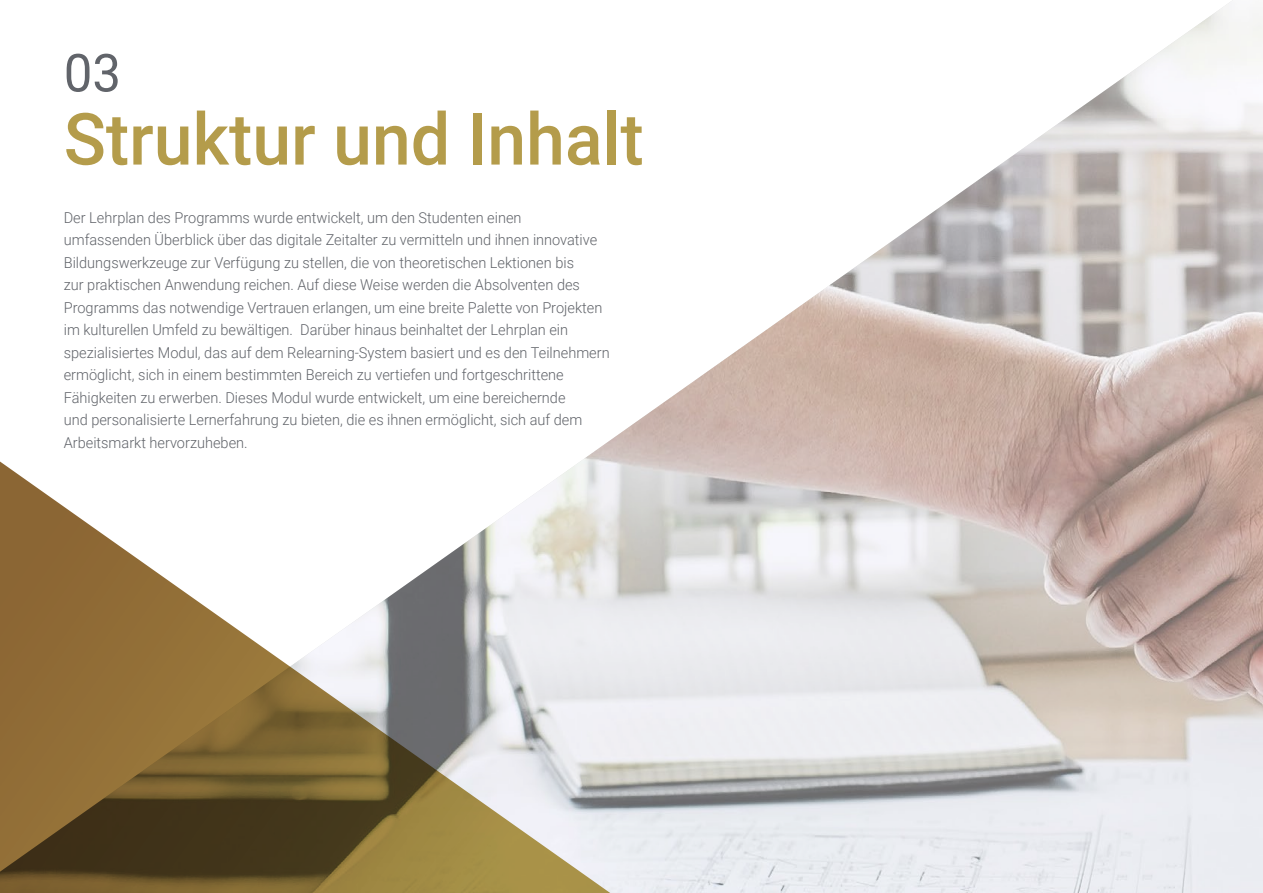
<style>
.page{position:relative;width:1263px;height:893px;background:#fff}
.page>*{position:absolute;margin:0;border:0;box-sizing:border-box;transform-origin:0 0}
.t1{font:500 72px "Roboto";color:#b49c4b}
.t2{font:52.5px "Roboto";color:#61646a}
.t3{font:300 15px/22.5px "Roboto";color:#61646a}
</style>
<div class="page">
<img style="left:602px;top:0;width:661px;height:893px">
<svg style="left:0;top:446px;width:640px;height:447px"></svg>
<h2 class="t2" style="left:64px;top:36px;width:59px">03</h2>
<h1 class="t1" style="left:64px;top:89px;width:581px">Struktur und Inhalt</h1>
<p class="t3" style="left:64px;top:205px;width:547px">Der Lehrplan des Programms wurde entwickelt, um den Studenten einen umfassenden Überblick über das digitale Zeitalter zu vermitteln und ihnen innovative Bildungswerkzeuge zur Verfügung zu stellen, die von theoretischen Lektionen bis<br>zur praktischen Anwendung reichen. Auf diese Weise werden die Absolventen des Programms das notwendige Vertrauen erlangen, um eine breite Palette von Projekten im kulturellen Umfeld zu bewältigen. Darüber hinaus beinhaltet der Lehrplan ein spezialisiertes Modul, das auf dem Relearning-System basiert und es den Teilnehmern ermöglicht, sich in einem bestimmten Bereich zu vertiefen und fortgeschrittene Fähigkeiten zu erwerben. Dieses Modul wurde entwickelt, um eine bereichernde<br>und personalisierte Lernerfahrung zu bieten, die es ihnen ermöglicht, sich auf dem Arbeitsmarkt hervorzuheben.</p>
</div>
